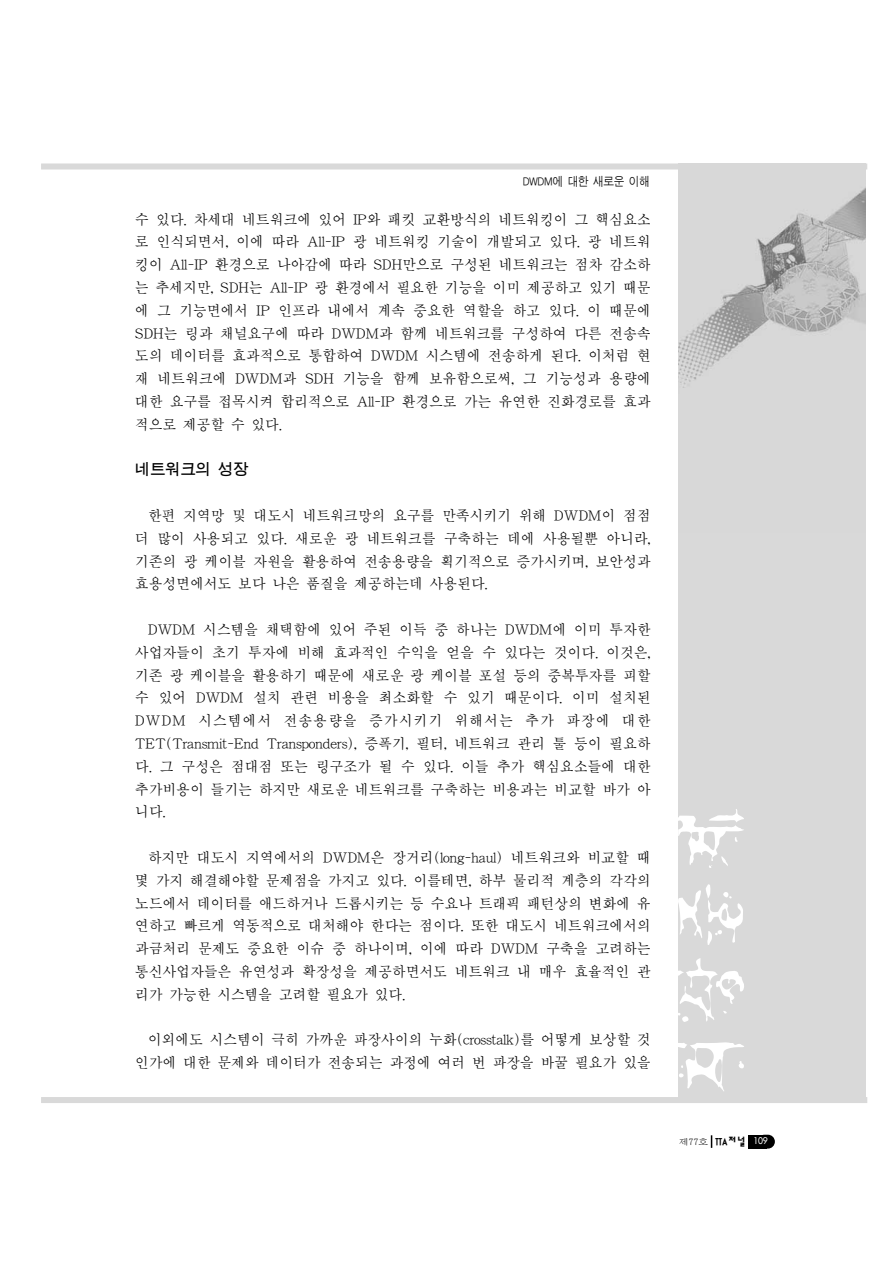
<style>
.page{position:relative;width:893px;height:1263px;background:#fff}
.page>*{position:absolute;margin:0;border:0;box-sizing:border-box;transform-origin:0 0}
.t1{font:75px "Gom L";color:#fff}
.t2{font:16.5px "JC Ntg T";letter-spacing:-.035em;color:#000;scale:.95 1}
.t3{font:15px/22.8px "J Csm";letter-spacing:-.035em;color:#000;text-align:justify;scale:.95 1}
.t4{font:12px "J Cmg J";letter-spacing:-.05em;color:#000;scale:.9 1}
.t5{font:11.25px "JCS Uam A";letter-spacing:-.025em;color:#000;scale:.95 1}
.s1{font-family:"JC Nsm";font-size:10.5px}
.s2{font-family:"Futura";font-size:9px;color:#fff}
</style>
<div class="page">
<div style="left:678px;top:168px;width:187px;height:935px;background:#d9d9d9"></div>
<div style="left:748px;top:1135px;width:19px;height:14px;background:#000"></div>
<div style="left:757px;top:1135px;width:17px;height:14px;background:#000;border-radius:7px"></div>
<svg style="left:710px;top:1135px;width:2px;height:13px"></svg>
<div style="left:41px;top:164px;width:826px;height:6px;background:#d9d9d9"></div>
<div style="left:41px;top:1097px;width:826px;height:6px;background:#d9d9d9"></div>
<img style="left:678px;top:163px;width:187px;height:225px">
<p class="t4" style="left:522px;top:176px;width:143px">DWDM에 대한 새로운 이해</p>
<p class="t3" style="left:135px;top:209px;width:544px">수 있다. 차세대 네트워크에 있어 IP와 패킷 교환방식의 네트워킹이 그 핵심요소 로 인식되면서, 이에 따라 All-IP 광 네트워킹 기술이 개발되고 있다. 광 네트워 킹이 All-IP 환경으로 나아감에 따라 SDH만으로 구성된 네트워크는 점차 감소하 는 추세지만, SDH는 All-IP 광 환경에서 필요한 기능을 이미 제공하고 있기 때문 에 그 기능면에서 IP 인프라 내에서 계속 중요한 역할을 하고 있다. 이 때문에 SDH는 링과 채널요구에 따라 DWDM과 함께 네트워크를 구성하여 다른 전송속 도의 데이터를 효과적으로 통합하여 DWDM 시스템에 전송하게 된다. 이처럼 현 재 네트워크에 DWDM과 SDH 기능을 함께 보유함으로써, 그 기능성과 용량에 대한 요구를 접목시켜 합리적으로 All-IP 환경으로 가는 유연한 진화경로를 효과 적으로 제공할 수 있다.</p>
<p class="t2" style="left:135px;top:462px;width:121px">네트워크의 성장</p>
<p class="t3" style="left:135px;top:505px;width:544px;text-indent:13px">한편 지역망 및 대도시 네트워크망의 요구를 만족시키기 위해 DWDM이 점점 더 많이 사용되고 있다. 새로운 광 네트워크를 구축하는 데에 사용될뿐 아니라, 기존의 광 케이블 자원을 활용하여 전송용량을 획기적으로 증가시키며, 보안성과 효용성면에서도 보다 나은 품질을 제공하는데 사용된다.</p>
<p class="t3" style="left:135px;top:619px;width:544px;text-indent:13px">DWDM 시스템을 채택함에 있어 주된 이득 중 하나는 DWDM에 이미 투자한 사업자들이 초기 투자에 비해 효과적인 수익을 얻을 수 있다는 것이다. 이것은, 기존 광 케이블을 활용하기 때문에 새로운 광 케이블 포설 등의 중복투자를 피할 수 있어 DWDM 설치 관련 비용을 최소화할 수 있기 때문이다. 이미 설치된 DWDM 시스템에서 전송용량을 증가시키기 위해서는 추가 파장에 대한 TET(Transmit-End Transponders), 증폭기, 필터, 네트워크 관리 툴 등이 필요하 다. 그 구성은 점대점 또는 링구조가 될 수 있다. 이들 추가 핵심요소들에 대한 추가비용이 들기는 하지만 새로운 네트워크를 구축하는 비용과는 비교할 바가 아 니다.</p>
<p class="t3" style="left:135px;top:847px;width:544px;text-indent:13px">하지만 대도시 지역에서의 DWDM은 장거리(long-haul) 네트워크와 비교할 때 몇 가지 해결해야할 문제점을 가지고 있다. 이를테면, 하부 물리적 계층의 각각의 노드에서 데이터를 애드하거나 드롭시키는 등 수요나 트래픽 패턴상의 변화에 유 연하고 빠르게 역동적으로 대처해야 한다는 점이다. 또한 대도시 네트워크에서의 과금처리 문제도 중요한 이슈 중 하나이며, 이에 따라 DWDM 구축을 고려하는 통신사업자들은 유연성과 확장성을 제공하면서도 네트워크 내 매우 효율적인 관 리가 가능한 시스템을 고려할 필요가 있다.</p>
<p class="t3" style="left:135px;top:1029px;width:544px;text-align:right">이외에도 시스템이 극히 가까운 파장사이의 누화(crosstalk)를 어떻게 보상할 것 인가에 대한 문제와 데이터가 전송되는 과정에 여러 번 파장을 바꿀 필요가 있을</p>
<h1 class="t1" style="left:675px;top:1101px;width:302px;rotate:-90deg">지상중계</h1>
<p class="t5" style="left:679px;top:1137px;width:95px"><span class="s1">제77호</span> TTA저널 <span class="s2">109</span></p>
</div>
